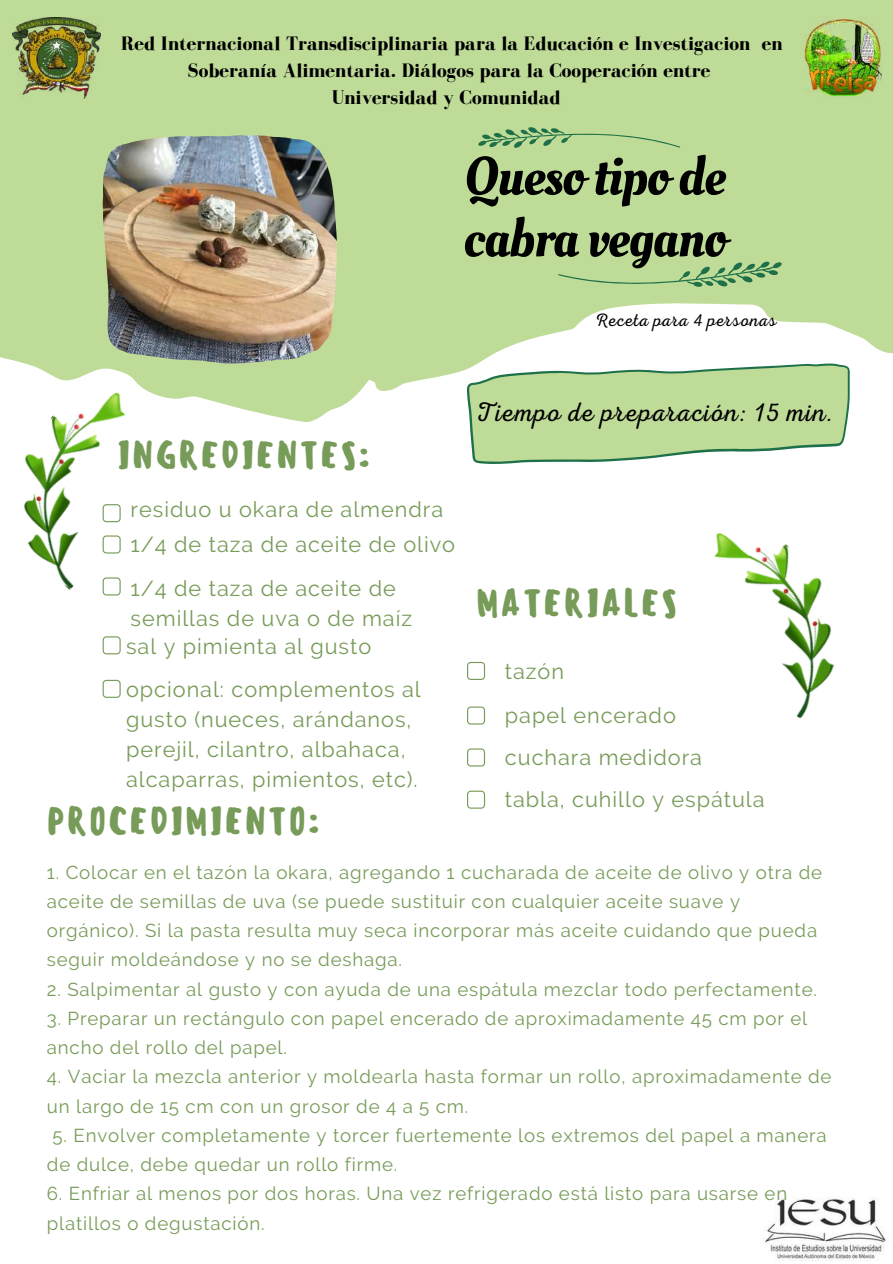
<style>
.page{position:relative;width:893px;height:1264px;background:#fff}
.page>*{position:absolute;margin:0;border:0;box-sizing:border-box;transform-origin:0 0}
.t1{font:54px/61.8px "Oleo Script";letter-spacing:-.015em;color:#000}
.t2{font:500 36.6px "Sensei";letter-spacing:.045em;color:#779b58}
.t3{font:27px "RTL Adam Script Light";letter-spacing:.045em;color:#000}
.t4{font:21.6px/30px "Raleway";letter-spacing:.045em;color:#779b58}
.t5{font:700 19.95px/27px "Bodoni FLF";color:#000;text-align:center}
.t6{font:18.6px/29.2px "Raleway";letter-spacing:.045em;color:#779b58}
.t7{font:18px "RTL Adam Script Light";letter-spacing:.045em;color:#000}
</style>
<div class="page">
<div style="left:0;top:0;width:892px;height:422px;background:#bfdb98"></div>
<svg style="left:467px;top:55px;width:382px;height:409px;background:#c4dda4"></svg>
<svg style="left:103px;top:590px;width:18px;height:5px"></svg>
<svg style="left:467px;top:662px;width:18px;height:18px"></svg>
<svg style="left:467px;top:706px;width:18px;height:18px"></svg>
<svg style="left:467px;top:748px;width:18px;height:18px"></svg>
<svg style="left:103px;top:636px;width:18px;height:18px"></svg>
<svg style="left:467px;top:790px;width:18px;height:18px"></svg>
<svg style="left:103px;top:679px;width:18px;height:18px"></svg>
<img style="left:0;top:369px;width:184px;height:221px">
<img style="left:714px;top:532px;width:120px;height:187px">
<img style="left:13px;top:18px;width:87px;height:80px">
<img style="left:763px;top:1198px;width:123px;height:64px">
<img style="left:803px;top:18px;width:77px;height:80px">
<img style="left:103px;top:135px;width:234px;height:228px">
<p class="t5" style="left:121px;top:30px;width:663px">Red Internacional Transdisciplinaria para la Educación e Investigacion en<br>Soberanía Alimentaria. Diálogos para la Cooperación entre<br>Universidad y Comunidad</p>
<h1 class="t1" style="left:463px;top:147px;width:264px">Queso tipo de cabra vegano</h1>
<p class="t7" style="left:595px;top:310px;width:183px">Receta para 4 personas</p>
<h2 class="t2" style="left:117px;top:433px;width:255px">INGREDIENTES:</h2>
<p class="t4" style="left:131px;top:492px;width:326px;line-height:35.1px">residuo u okara de almendra<br>1/4 de taza de aceite de olivo</p>
<p class="t4" style="left:131px;top:573px;width:283px">1/4 de taza de aceite de semillas de uva o de maíz</p>
<p class="t4" style="left:126px;top:631px;width:247px">sal y pimienta al gusto</p>
<p class="t4" style="left:126px;top:674px;width:296px">opcional: complementos al gusto (nueces, arándanos, perejil, cilantro, albahaca, alcaparras, pimientos, etc).</p>
<h2 class="t2" style="left:47px;top:799px;width:274px">PROCEDIMIENTO:</h2>
<h3 class="t3" style="left:476px;top:396px;width:358px">Tiempo de preparación: 15 min.</h3>
<h2 class="t2" style="left:476px;top:581px;width:203px">MATERIALES</h2>
<p class="t4" style="left:505px;top:648px;width:172px;line-height:44.5px">tazón<br>papel encerado</p>
<p class="t4" style="left:505px;top:742px;width:199px">cuchara medidora</p>
<p class="t4" style="left:505px;top:784px;width:261px">tabla, cuhillo y espátula</p>
<p class="t6" style="left:47px;top:857px;width:776px">1. Colocar en el tazón la okara, agregando 1 cucharada de aceite de olivo y otra de aceite de semillas de uva (se puede sustituir con cualquier aceite suave y orgánico). Si la pasta resulta muy seca incorporar más aceite cuidando que pueda seguir moldeándose y no se deshaga.</p>
<p class="t6" style="left:47px;top:974px;width:771px">2. Salpimentar al gusto y con ayuda de una espátula mezclar todo perfectamente.</p>
<p class="t6" style="left:47px;top:1003px;width:761px">3. Preparar un rectángulo con papel encerado de aproximadamente 45 cm por el ancho del rollo del papel.</p>
<p class="t6" style="left:47px;top:1062px;width:786px">4. Vaciar la mezcla anterior y moldearla hasta formar un rollo, aproximadamente de un largo de 15 cm con un grosor de 4 a 5 cm.</p>
<p class="t6" style="left:47px;top:1120px;width:781px;text-indent:6px">5. Envolver completamente y torcer fuertemente los extremos del papel a manera de dulce, debe quedar un rollo firme.</p>
<p class="t6" style="left:47px;top:1179px;width:741px">6. Enfriar al menos por dos horas. Una vez refrigerado está listo para usarse en platillos o degustación.</p>
</div>
